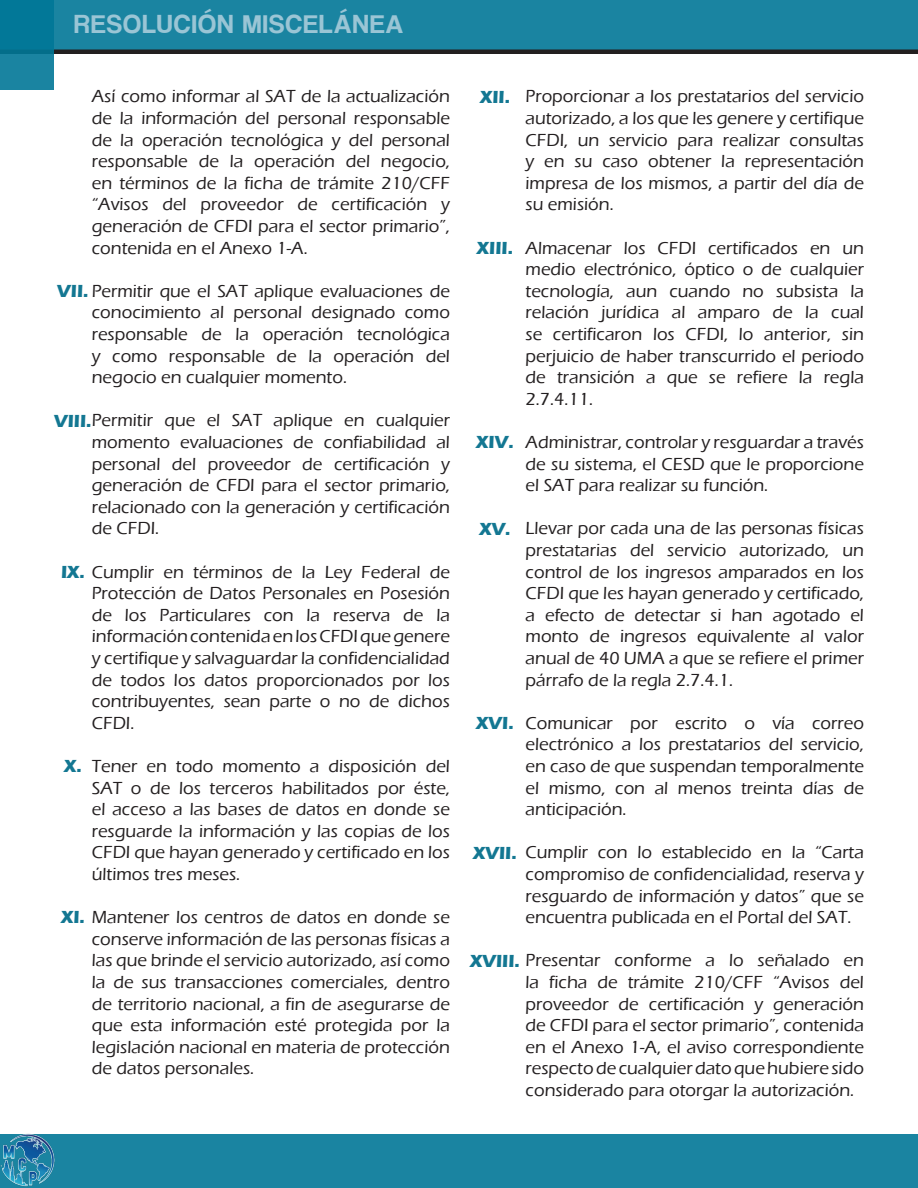
<style>
.page{position:relative;width:918px;height:1188px;background:#fff}
.page>*{position:absolute;margin:0;border:0;box-sizing:border-box;transform-origin:0 0}
.t1{font:27px "Coolvetica Rg";letter-spacing:.05em;color:#9ac5d5}
.t2{font:500 18px/21.6px "Eras ITC";color:#231f20;text-align:justify}
.t3{font:700 18px "Eras ITC";color:#137792}
.s1{font-weight:700;color:#137792}
</style>
<div class="page">
<div style="left:0;top:0;width:918px;height:54px;background:#1a84a1"></div>
<hr style="left:0;top:50px;width:918px;height:4px;background:#231f20">
<svg style="left:0;top:0;width:54px;height:90px;background:#0b7c9a"></svg>
<div style="left:0;top:1134px;width:918px;height:54px;background:#1a84a1"></div>
<img style="left:0;top:1134px;width:55px;height:53px">
<h1 class="t1" style="left:74px;top:8px;width:331px">RESOLUCIÓN MISCELÁNEA</h1>
<p class="t2" style="left:92px;top:86px;width:360px">Así como informar al SAT de la actualización de la información del personal responsable de la operación tecnológica y del personal responsable de la operación del negocio, en términos de la ficha de trámite 210/CFF “Avisos del proveedor de certificación y generación de CFDI para el sector primario”, contenida en el Anexo 1-A.</p>
<p class="t2" style="left:92px;top:280px;width:360px;text-indent:-34px"><span class="s1">VII.</span> Permitir que el SAT aplique evaluaciones de conocimiento al personal designado como responsable de la operación tecnológica y como responsable de la operación del negocio en cualquier momento.</p>
<p class="t2" style="left:92px;top:410px;width:360px;text-indent:-38px"><span class="s1">VIII.</span>Permitir que el SAT aplique en cualquier momento evaluaciones de confiabilidad al personal del proveedor de certificación y generación de CFDI para el sector primario, relacionado con la generación y certificación de CFDI.</p>
<p class="t2" style="left:92px;top:561px;width:360px;text-indent:-31px"><span class="s1">IX.</span> Cumplir en términos de la Ley Federal de Protección de Datos Personales en Posesión de los Particulares con la reserva de la información contenida en los CFDI que genere y certifique y salvaguardar la confidencialidad de todos los datos proporcionados por los contribuyentes, sean parte o no de dichos CFDI.</p>
<p class="t2" style="left:92px;top:755px;width:360px">Tener en todo momento a disposición del SAT o de los terceros habilitados por éste, el acceso a las bases de datos en donde se resguarde la información y las copias de los CFDI que hayan generado y certificado en los últimos tres meses.</p>
<p class="t2" style="left:92px;top:907px;width:360px;text-indent:-31px"><span class="s1">XI.</span> Mantener los centros de datos en donde se conserve información de las personas físicas a las que brinde el servicio autorizado, así como la de sus transacciones comerciales, dentro de territorio nacional, a fin de asegurarse de que esta información esté protegida por la legislación nacional en materia de protección de datos personales.</p>
<p class="t3" style="left:64px;top:756px;width:19px">X.</p>
<p class="t2" style="left:526px;top:86px;width:340px">Proporcionar a los prestatarios del servicio autorizado, a los que les genere y certifique CFDI, un servicio para realizar consultas y en su caso obtener la representación impresa de los mismos, a partir del día de su emisión.</p>
<p class="t2" style="left:526px;top:237px;width:340px">Almacenar los CFDI certificados en un medio electrónico, óptico o de cualquier tecnología, aun cuando no subsista la relación jurídica al amparo de la cual se certificaron los CFDI, lo anterior, sin perjuicio de haber transcurrido el periodo de transición a que se refiere la regla 2.7.4.11.</p>
<p class="t2" style="left:526px;top:431px;width:340px">Administrar, controlar y resguardar a través de su sistema, el CESD que le proporcione el SAT para realizar su función.</p>
<p class="t2" style="left:526px;top:518px;width:340px">Llevar por cada una de las personas físicas prestatarias del servicio autorizado, un control de los ingresos amparados en los CFDI que les hayan generado y certificado, a efecto de detectar si han agotado el monto de ingresos equivalente al valor anual de 40 UMA a que se refiere el primer párrafo de la regla 2.7.4.1.</p>
<p class="t2" style="left:526px;top:712px;width:340px">Comunicar por escrito o vía correo electrónico a los prestatarios del servicio, en caso de que suspendan temporalmente el mismo, con al menos treinta días de anticipación.</p>
<p class="t2" style="left:526px;top:842px;width:340px">Cumplir con lo establecido en la “Carta compromiso de confidencialidad, reserva y resguardo de información y datos” que se encuentra publicada en el Portal del SAT.</p>
<p class="t2" style="left:526px;top:950px;width:340px;text-indent:-55px"><span class="s1">XVIII.</span> Presentar conforme a lo señalado en la ficha de trámite 210/CFF “Avisos del proveedor de certificación y generación de CFDI para el sector primario”, contenida en el Anexo 1-A, el aviso correspondiente respecto de cualquier dato que hubiere sido considerado para otorgar la autorización.</p>
<p class="t3" style="left:480px;top:86px;width:31px">XII.</p>
<p class="t3" style="left:477px;top:237px;width:38px">XIII.</p>
<p class="t3" style="left:476px;top:432px;width:39px">XIV.</p>
<p class="t3" style="left:479px;top:518px;width:33px">XV.</p>
<p class="t3" style="left:476px;top:713px;width:39px">XVI.</p>
<p class="t3" style="left:473px;top:842px;width:45px">XVII.</p>
</div>
